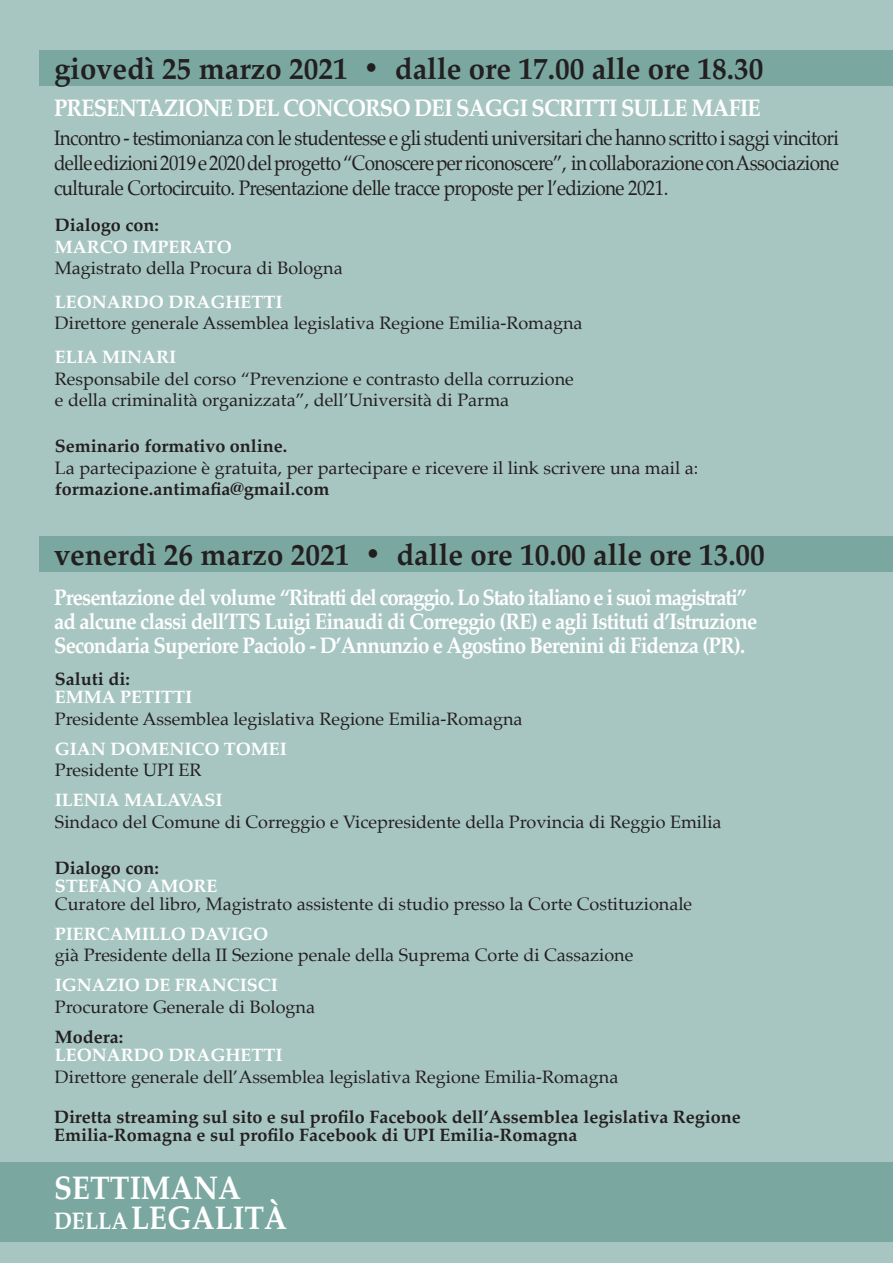
<style>
.page{position:relative;width:893px;height:1263px;background:#a8c6c1}
.page>*{position:absolute;margin:0;border:0;box-sizing:border-box;transform-origin:0 0}
.t1{font:700 32.85px "Palatino";color:#fff;scale:.9 1}
.t2{font:700 30.45px "Palatino";color:#231f20;scale:.96 1}
.t3{font:700 24px "Palatino";letter-spacing:-.04em;color:#fff;scale:.91 1}
.t4{font:700 24px "Palatino";letter-spacing:-.04em;color:#fff;scale:.9 1}
.t5{font:700 22.5px/24px "Palatino";letter-spacing:-.04em;color:#fff;scale:.91 1}
.t6{font:21px/25.2px "Palatino";letter-spacing:-.03em;color:#231f20;text-align:justify;scale:.9 1}
.t7{font:18px/21.6px "Palatino";color:#231f20}
.t8{font:700 18px/18px "Palatino";color:#231f20}
.t9{font:700 18px "Palatino";color:#fff}
</style>
<div class="page">
<div style="left:40px;top:50px;width:853px;height:35px;background:#7aa8a0"></div>
<div style="left:0;top:1162px;width:893px;height:80px;background:#7aa8a0"></div>
<div style="left:40px;top:536px;width:853px;height:36px;background:#7aa8a0"></div>
<h2 class="t2" style="left:54px;top:43px;width:740px">giovedì 25 marzo 2021 • dalle ore 17.00 alle ore 18.30</h2>
<h3 class="t3" style="left:54px;top:88px;width:778px">PRESENTAZIONE DEL CONCORSO DEI SAGGI SCRITTI SULLE MAFIE</h3>
<p class="t6" style="left:54px;top:125px;width:874px">Incontro - testimonianza con le studentesse e gli studenti universitari che hanno scritto i saggi vincitori delle edizioni 2019 e 2020 del progetto “Conoscere per riconoscere”, in collaborazione con Associazione culturale Cortocircuito. Presentazione delle tracce proposte per l’edizione 2021.</p>
<p class="t8" style="left:55px;top:215px;width:106px">Dialogo con:</p>
<p class="t9" style="left:55px;top:231px;width:178px">MARCO IMPERATO</p>
<p class="t7" style="left:55px;top:257px;width:289px">Magistrato della Procura di Bologna</p>
<p class="t9" style="left:55px;top:286px;width:229px">LEONARDO DRAGHETTI</p>
<p class="t7" style="left:55px;top:312px;width:529px">Direttore generale Assemblea legislativa Regione Emilia-Romagna</p>
<p class="t9" style="left:55px;top:342px;width:123px">ELIA MINARI</p>
<p class="t7" style="left:55px;top:368px;width:520px">Responsabile del corso “Prevenzione e contrasto della corruzione e della criminalità organizzata”, dell’Università di Parma</p>
<p class="t8" style="left:55px;top:436px;width:234px">Seminario formativo online.</p>
<p class="t7" style="left:55px;top:456px;width:645px">La partecipazione è gratuita, per partecipare e ricevere il link scrivere una mail a:</p>
<p class="t8" style="left:55px;top:479px;width:276px">formazione.antimafia@gmail.com</p>
<h2 class="t2" style="left:54px;top:529px;width:742px">venerdì 26 marzo 2021 • dalle ore 10.00 alle ore 13.00</h2>
<p class="t5" style="left:54px;top:585px;width:774px">Presentazione del volume “Ritratti del coraggio. Lo Stato italiano e i suoi magistrati” ad alcune classi dell’ITS Luigi Einaudi di Correggio (RE) e agli Istituti d’Istruzione<br>Secondaria Superiore Paciolo - D’Annunzio e Agostino Berenini di Fidenza (PR).</p>
<p class="t8" style="left:55px;top:670px;width:76px">Saluti di:</p>
<p class="t9" style="left:55px;top:682px;width:139px">EMMA PETITTI</p>
<p class="t7" style="left:55px;top:708px;width:469px">Presidente Assemblea legislativa Regione Emilia-Romagna</p>
<p class="t9" style="left:55px;top:733px;width:233px">GIAN DOMENICO TOMEI</p>
<p class="t7" style="left:55px;top:759px;width:148px">Presidente UPI ER</p>
<p class="t9" style="left:55px;top:785px;width:169px">ILENIA MALAVASI</p>
<p class="t7" style="left:55px;top:811px;width:668px">Sindaco del Comune di Correggio e Vicepresidente della Provincia di Reggio Emilia</p>
<p class="t8" style="left:55px;top:858px;width:106px">Dialogo con:</p>
<p class="t9" style="left:55px;top:870px;width:164px">STEFANO AMORE</p>
<p class="t7" style="left:55px;top:893px;width:639px">Curatore del libro, Magistrato assistente di studio presso la Corte Costituzionale</p>
<p class="t9" style="left:55px;top:918px;width:215px">PIERCAMILLO DAVIGO</p>
<p class="t7" style="left:55px;top:944px;width:580px">già Presidente della II Sezione penale della Suprema Corte di Cassazione</p>
<p class="t9" style="left:55px;top:970px;width:224px">IGNAZIO DE FRANCISCI</p>
<p class="t7" style="left:55px;top:996px;width:262px">Procuratore Generale di Bologna</p>
<p class="t8" style="left:55px;top:1027px;width:70px">Modera:</p>
<p class="t9" style="left:55px;top:1039px;width:229px">LEONARDO DRAGHETTI</p>
<p class="t7" style="left:55px;top:1065px;width:565px">Direttore generale dell’Assemblea legislativa Regione Emilia-Romagna</p>
<p class="t8" style="left:54px;top:1107px;width:688px">Diretta streaming sul sito e sul profilo Facebook dell’Assemblea legislativa Regione<br>Emilia-Romagna e sul profilo Facebook di UPI Emilia-Romagna</p>
<h1 class="t1" style="left:54px;top:1160px;width:209px">SETTIMANA</h1>
<h3 class="t4" style="left:54px;top:1200px;width:84px">DELLA</h3>
<h1 class="t1" style="left:131px;top:1189px;width:175px">LEGALITÀ</h1>
</div>
